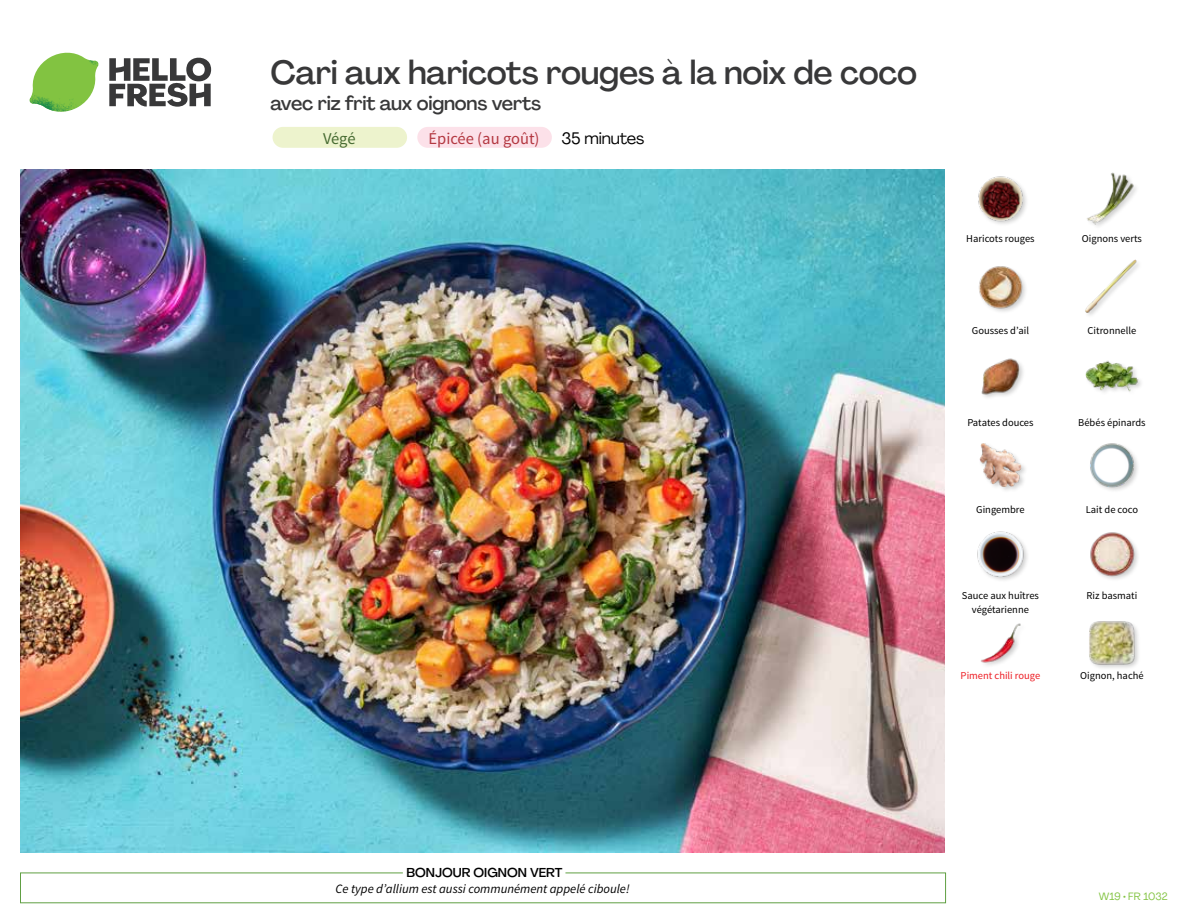
<style>
.page{position:relative;width:1188px;height:918px;background:#fff}
.page>*{position:absolute;margin:0;border:0;box-sizing:border-box;transform-origin:0 0}
.t1{font:500 33px "Agrandir";letter-spacing:-.01em;color:#383839}
.t2{font:500 19.5px "Agrandir";letter-spacing:-.01em;color:#383839}
.t3{font:16.5px "Source Sans Pro";color:#b33841}
.t4{font:16.5px "Agrandir";letter-spacing:-.01em;color:#000}
.t5{font:16.5px "Source Sans Pro";color:#476b32}
.t6{font:italic 12.75px "Source Sans Pro";color:#000}
.t7{font:500 12.75px "Agrandir";color:#000}
.t8{font:10.5px/13.5px "Source Sans Pro";color:#000;text-align:center}
.t9{font:10.5px "Source Sans Pro";color:#ed1d24}
.t10{font:10.5px "Agrandir";color:#82c341}
</style>
<div class="page">
<svg style="left:109px;top:57px;width:102px;height:50px"></svg>
<svg style="left:34px;top:53px;width:62px;height:40px"></svg>
<img style="left:67px;top:53px;width:32px;height:26px">
<img style="left:33px;top:75px;width:59px;height:11px">
<img style="left:29px;top:79px;width:61px;height:33px">
<img style="left:65px;top:86px;width:27px;height:25px">
<div style="left:20px;top:873px;width:926px;height:30px;border:1px solid #609f43"></div>
<div style="left:403px;top:865px;width:162px;height:15px;background:#fff"></div>
<img style="left:21px;top:170px;width:924px;height:682px">
<div style="left:273px;top:127px;width:134px;height:21px;background:#edf3cd;border-radius:10px"></div>
<div style="left:417px;top:127px;width:135px;height:21px;background:#fce1e9;border-radius:10px"></div>
<div style="left:1088px;top:620px;width:53px;height:51px;background:#000;opacity:.2"></div>
<img style="left:1089px;top:620px;width:46px;height:46px">
<img style="left:981px;top:623px;width:40px;height:42px">
<img style="left:1090px;top:532px;width:48px;height:47px">
<img style="left:977px;top:531px;width:50px;height:49px">
<img style="left:1090px;top:443px;width:48px;height:48px">
<div style="left:978px;top:442px;width:50px;height:51px;background:#000;opacity:.2"></div>
<img style="left:979px;top:442px;width:43px;height:46px">
<div style="left:1084px;top:360px;width:61px;height:38px;background:#000;opacity:.2"></div>
<img style="left:1085px;top:360px;width:53px;height:38px">
<img style="left:981px;top:358px;width:42px;height:40px">
<img style="left:1085px;top:259px;width:53px;height:55px">
<img style="left:978px;top:266px;width:48px;height:46px">
<img style="left:1087px;top:172px;width:49px;height:54px">
<img style="left:978px;top:176px;width:49px;height:48px">
<h1 class="t1" style="left:271px;top:52px;width:648px">Cari aux haricots rouges à la noix de coco</h1>
<h2 class="t2" style="left:271px;top:91px;width:272px">avec riz frit aux oignons verts</h2>
<h3 class="t5" style="left:323px;top:128px;width:34px">Végé</h3>
<h3 class="t3" style="left:429px;top:128px;width:113px">Épicée (au goût)</h3>
<h3 class="t4" style="left:561px;top:128px;width:85px">35 minutes</h3>
<p class="t8" style="left:966px;top:232px;width:70px">Haricots rouges</p>
<p class="t8" style="left:1082px;top:232px;width:62px">Oignons verts</p>
<p class="t8" style="left:972px;top:324px;width:59px">Gousses d’ail</p>
<p class="t8" style="left:1088px;top:324px;width:50px">Citronnelle</p>
<p class="t8" style="left:967px;top:416px;width:68px">Patates douces</p>
<p class="t8" style="left:1078px;top:416px;width:69px">Bébés épinards</p>
<p class="t8" style="left:976px;top:503px;width:50px">Gingembre</p>
<p class="t8" style="left:1086px;top:503px;width:54px">Lait de coco</p>
<p class="t8" style="left:962px;top:589px;width:79px">Sauce aux huîtres végétarienne</p>
<p class="t8" style="left:1087px;top:589px;width:52px">Riz basmati</p>
<p class="t9" style="left:961px;top:669px;width:81px">Piment chili rouge</p>
<p class="t8" style="left:1080px;top:669px;width:65px">Oignon, haché</p>
<p class="t7" style="left:407px;top:864px;width:157px">BONJOUR OIGNON VERT</p>
<p class="t6" style="left:335px;top:881px;width:296px">Ce type d’allium est aussi communément appelé ciboule!</p>
<p class="t10" style="left:1099px;top:890px;width:71px">W19 • FR 1032</p>
</div>
